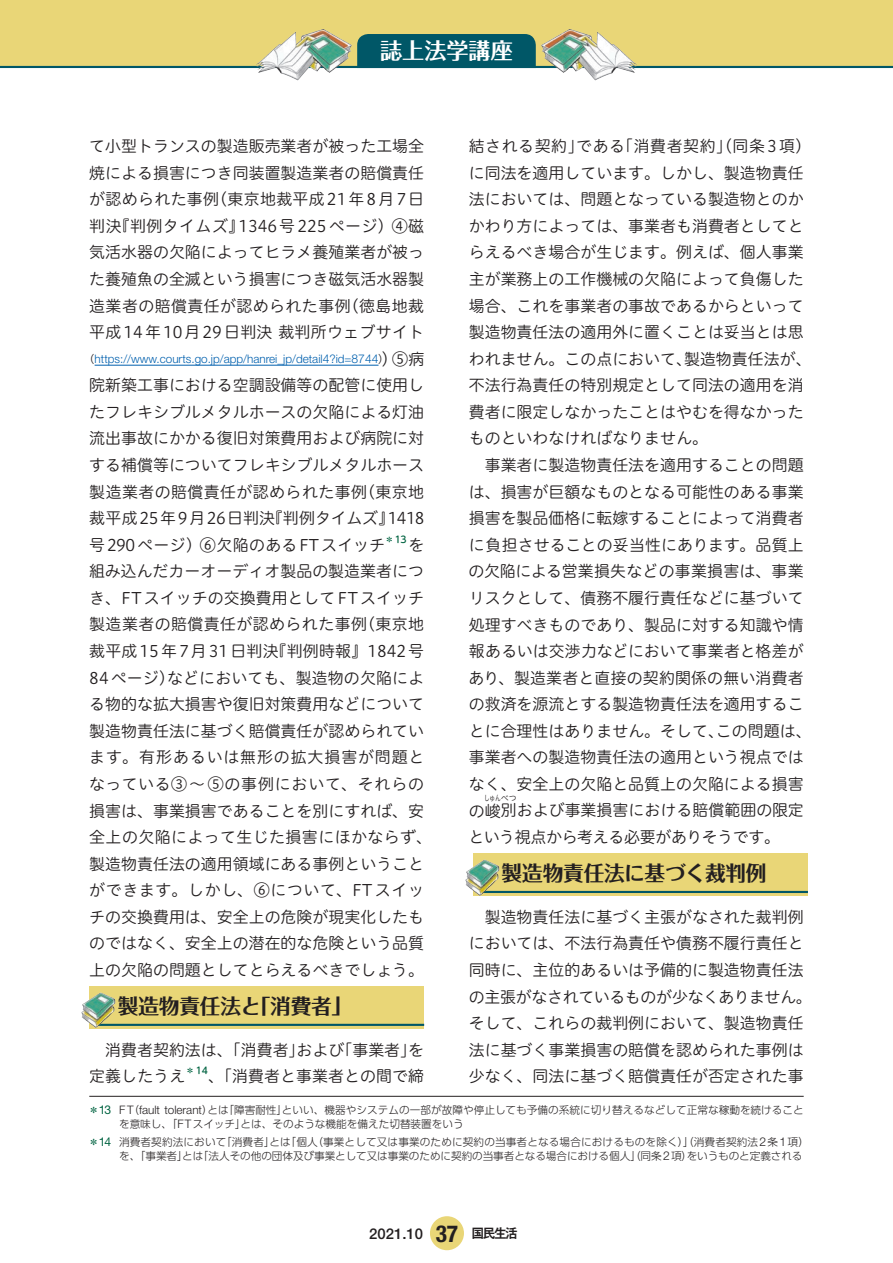
<style>
.page{position:relative;width:893px;height:1263px;background:#fff}
.page>*{position:absolute;margin:0;border:0;box-sizing:border-box;transform-origin:0 0}
.t1{font:700 22.05px "Folk Pro";color:#fff}
.t2{font:700 20.7px "Folk Pro";letter-spacing:-.01em;color:#231f20}
.t3{font:15.9px/26.5px "Hiragino UD Sans R Std N W3";color:#231f20}
.t4{font:15.9px "Hiragino UD Sans R Std N W3";letter-spacing:-.025em;color:#231f20}
.t5{font:500 14.85px "Helvetica Neue LT Std";color:#231f20}
.t6{font:300 11.7px "Helvetica Neue LT Std";color:#0160ae}
.t7{font:300 10.65px/13.8px "UD Shin Go Pro";color:#231f20}
.t8{font:500 9.3px "UD Shin M Go Pro";color:#026442}
.t9{font:7.95px "Hiragino UD Sans R Std N W3";color:#231f20;scale:.7 1}
.s1{font-family:"Hiragino UD Sans R Std N W3";font-weight:400;font-size:10.65px;color:#231f20}
.s2{font-size:12.15px}
.s3{font-family:"Hiragino UD Sans R Std N W3";font-weight:400;font-size:15.9px;color:#231f20}
.s4{font-weight:400;color:#026442}
.s5{font-family:"Helvetica Neue LT Std";font-weight:400;font-size:12.15px;color:#026442}
.s6{font-family:"Helvetica Neue LT Std";font-size:11.7px}
.s7{font-family:"Helvetica Neue LT Std";font-size:12.15px}
.s8{font-weight:700;font-stretch:condensed;font-size:23.4px}
.s9{font-family:"Gothic MB101 Pro De";font-weight:700;font-size:12.75px}
</style>
<div class="page">
<div style="left:0;top:0;width:893px;height:68px;background:#e9d677"></div>
<div style="left:357px;top:34px;width:179px;height:32px;background:#005767"></div>
<hr style="left:0;top:66px;width:893px;height:2px;background:#005767">
<img style="left:540px;top:30px;width:99px;height:51px">
<img style="left:254px;top:30px;width:99px;height:51px">
<div style="left:430px;top:1216px;width:34px;height:34px;background:#e9d677;border-radius:50%"></div>
<div style="left:473px;top:854px;width:335px;height:42px;background:#e9d677"></div>
<hr style="left:480px;top:891px;width:328px;height:2px;background:#005767">
<img style="left:465px;top:860px;width:36px;height:36px">
<hr style="left:95px;top:365px;width:283px;height:1px;background:#0160ae">
<div style="left:89px;top:986px;width:335px;height:43px;background:#e9d677"></div>
<hr style="left:97px;top:1024px;width:327px;height:2px;background:#005767">
<img style="left:81px;top:993px;width:36px;height:35px">
<hr style="left:89px;top:1096px;width:715px;height:1px;background:#231f20">
<h1 class="t1" style="left:380px;top:32px;width:134px">誌上法学講座</h1>
<p class="t3" style="left:89px;top:132px;width:336px;text-align:justify">て小型トランスの製造販売業者が被った工場全焼による損害につき同装置製造業者の賠償責任が認められた事例（東京地裁平成 21 年 8 月 7 日判決『判例タイムズ』1346号225ページ）④磁気活水器の欠陥によってヒラメ養殖業者が被った養殖魚の全滅という損害につき磁気活水器製造業者の賠償責任が認められた事例（徳島地裁平成14年10月29日判決 裁判所ウェブサイト</p>
<p class="t6" style="left:84px;top:351px;width:342px"><span class="s1">（</span>https://www.courts.go.jp/app/hanrei_jp/detail<span class="s2">4</span>?id=<span class="s2">8744</span><span class="s1">）</span><span class="s3">）⑤病</span></p>
<p class="t3" style="left:89px;top:371px;width:337px;text-align:justify">院新築工事における空調設備等の配管に使用したフレキシブルメタルホースの欠陥による灯油流出事故にかかる復旧対策費用および病院に対する補償等についてフレキシブルメタルホース製造業者の賠償責任が認められた事例（東京地裁平成25年9月26日判決『判例タイムズ』1418号290ページ）⑥欠陥のあるFTスイッチ</p>
<p class="t8" style="left:385px;top:532px;width:23px">＊13</p>
<p class="t3" style="left:89px;top:530px;width:344px;text-indent:319px">を組み込んだカーオーディオ製品の製造業者につき、FTスイッチの交換費用としてFTスイッチ製造業者の賠償責任が認められた事例（東京地裁平成15年7月31日判決『判例時報』1842号<br>84ページ）などにおいても、製造物の欠陥による物的な拡大損害や復旧対策費用などについて製造物責任法に基づく賠償責任が認められています。有形あるいは無形の拡大損害が問題となっている③～ ⑤の事例において、それらの損害は、事業損害であることを別にすれば、安全上の欠陥によって生じた損害にほかならず、製造物責任法の適用領域にある事例ということができます。しかし、⑥について、FTスイッチの交換費用は、安全上の危険が現実化したものではなく、安全上の潜在的な危険という品質上の欠陥の問題としてとらえるべきでしょう。</p>
<h2 class="t2" style="left:118px;top:988px;width:236px">製造物責任法と「消費者」</h2>
<p class="t3" style="left:89px;top:1035px;width:336px;text-indent:16px">消費者契約法は、「消費者」および「事業者」を定義したうえ</p>
<p class="t8" style="left:185px;top:1063px;width:24px">＊14</p>
<p class="t3" style="left:208px;top:1062px;width:218px">、「消費者と事業者との間で締</p>
<p class="t3" style="left:469px;top:132px;width:344px">結される契約」である「消費者契約」（同条3項）に同法を適用しています。しかし、製造物責任法においては、問題となっている製造物とのかかわり方によっては、事業者も消費者としてとらえるべき場合が生じます。例えば、個人事業主が業務上の工作機械の欠陥によって負傷した場合、これを事業者の事故であるからといって製造物責任法の適用外に置くことは妥当とは思われません。この点において、製造物責任法が、不法行為責任の特別規定として同法の適用を消費者に限定しなかったことはやむを得なかったものといわなければなりません。</p>
<p class="t3" style="left:468px;top:451px;width:345px;text-align:center">事業者に製造物責任法を適用することの問題<br>は、損害が巨額なものとなる可能性のある事業損害を製品価格に転嫁することによって消費者に負担させることの妥当性にあります。品質上の欠陥による営業損失などの事業損害は、事業リスクとして、債務不履行責任などに基づいて処理すべきものであり、製品に対する知識や情報あるいは交渉力などにおいて事業者と格差があり、製造業者と直接の契約関係の無い消費者の救済を源流とする製造物責任法を適用することに合理性はありません。そして、この問題は、事業者への製造物責任法の適用という視点ではなく、安全上の欠陥と品質上の欠陥による損害の峻別および事業損害における賠償範囲の限定</p>
<p class="t9" style="left:484px;top:792px;width:48px">しゅんべつ</p>
<p class="t4" style="left:468px;top:825px;width:313px">という視点から考える必要がありそうです。</p>
<h2 class="t2" style="left:502px;top:855px;width:266px">製造物責任法に基づく裁判例</h2>
<p class="t3" style="left:469px;top:903px;width:345px;text-align:center">製造物責任法に基づく主張がなされた裁判例<br>においては、不法行為責任や債務不履行責任と同時に、主位的あるいは予備的に製造物責任法の主張がなされているものが少なくありません。そして、これらの裁判例において、製造物責任法に基づく事業損害の賠償を認められた事例は少なく、同法に基づく賠償責任が否定された事</p>
<p class="t7" style="left:119px;top:1102px;width:686px;text-indent:-31px"><span class="s4">＊</span><span class="s5">13</span> <span class="s6">F T</span>（<span class="s6">fault tolerant</span>）とは「障害耐性」といい、機器やシステムの一部が故障や停止しても予備の系統に切り替えるなどして正常な稼動を続けることを意味し、「<span class="s6">FT</span>スイッチ」とは、そのような機能を備えた切替装置をいう</p>
<p class="t7" style="left:119px;top:1134px;width:691px;text-indent:-31px"><span class="s4">＊</span><span class="s5">14</span> 消費者契約法において「消費者」とは「個人（事業として又は事業のために契約の当事者となる場合におけるものを除く）」（消費者契約法<span class="s7">2</span>条<span class="s7">1</span>項）を、「事業者」とは「法人その他の団体及び事業として又は事業のために契約の当事者となる場合における個人」（同条<span class="s7">2</span>項）をいうものと定義される</p>
<p class="t5" style="left:369px;top:1224px;width:150px">2021.10 <span class="s8">37</span> <span class="s9">国民生活</span></p>
</div>
